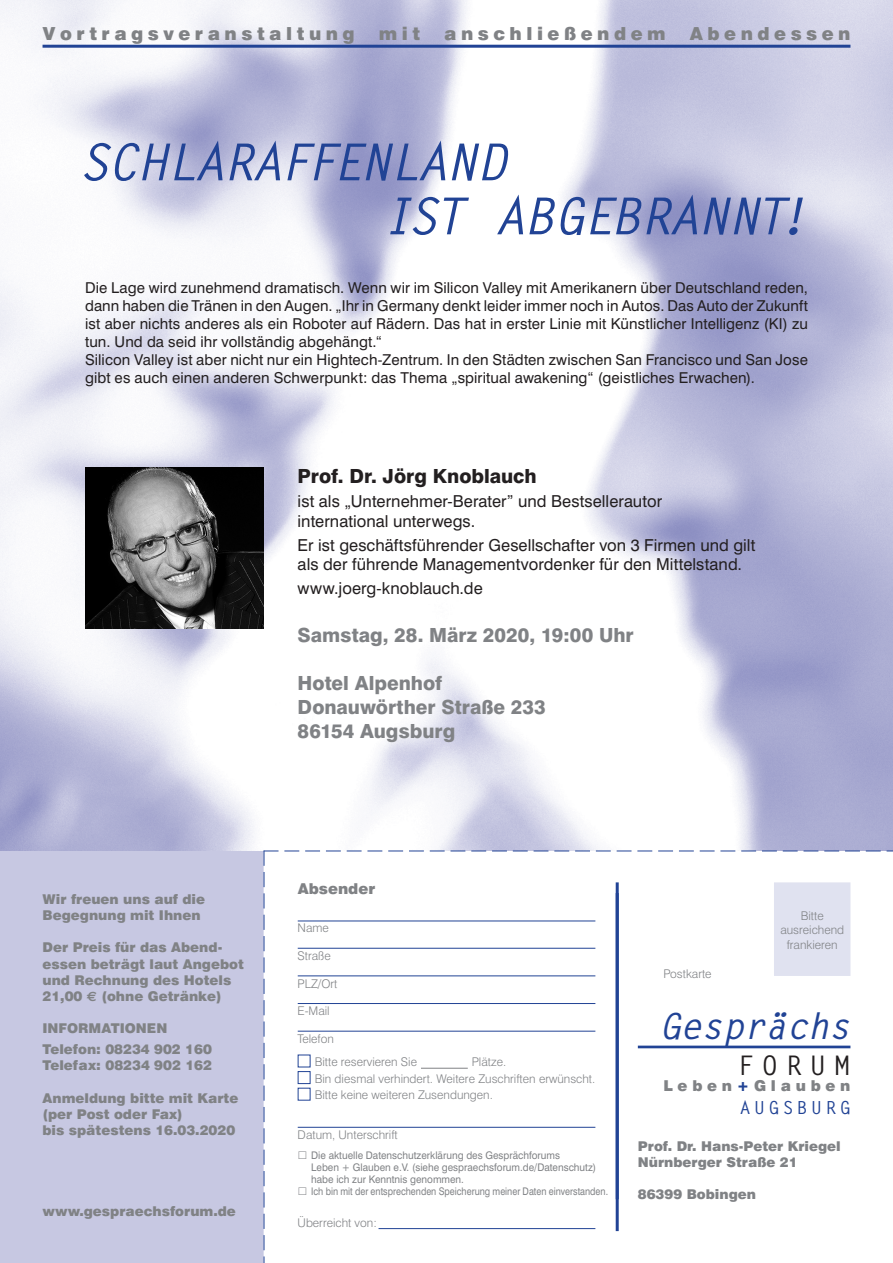
<style>
.page{position:relative;width:893px;height:1263px;background:#fff}
.page>*{position:absolute;margin:0;border:0;box-sizing:border-box;transform-origin:0 0}
.t1{font:italic 700 51px "Letter Gothic Std";letter-spacing:-.03em;color:#214395}
.t2{font:italic 700 36px "Letter Gothic Std";letter-spacing:-.01em;color:#214395}
.t3{font:700 27px "Letter Gothic Std";letter-spacing:.29em;color:#231f20}
.t4{font:800 19.5px "Swiss 721 BT";color:#808285}
.t5{font:800 19.5px "Swiss 721 BT";color:#231f20}
.t6{font:900 18px "Swiss 721 BT";letter-spacing:.25em;color:#808285}
.t7{font:700 18px "Letter Gothic Std";letter-spacing:.19em;color:#214395}
.t8{font:16.5px "Swiss 721 BT";letter-spacing:.005em;color:#231f20}
.t9{font:15px/18px "Swiss 721 BT";letter-spacing:.005em;color:#231f20;text-align:justify}
.t10{font:900 15px "Swiss 721 BT";letter-spacing:.315em;color:#808285}
.t11{font:900 15px "Swiss 721 BT";color:#808285}
.t12{font:900 13.5px/16.2px "Swiss 721 BT";color:#808285}
.t13{font:300 12px "Swiss 721 BT";color:#808285}
.t14{font:10.5px "Swiss 721 BT";color:#808285;scale:.95 1}
.t15{font:10.5px "Swiss 721 BT";color:#808285;scale:.86 1}
.s1{color:#214395}
</style>
<div class="page">
<div style="left:0;top:850px;width:264px;height:413px;background:#c7c8e2"></div>
<img style="left:0;top:0;width:893px;height:850px">
<hr style="left:43px;top:45px;width:807px;height:3px;background:#214395">
<img style="left:85px;top:468px;width:179px;height:160px">
<svg style="left:87px;top:992px;width:9px;height:9px"></svg>
<svg style="left:264px;top:851px;width:629px;height:412px"></svg>
<p class="t6" style="left:43px;top:23px;width:314px">Vortragsveranstaltung</p>
<p class="t6" style="left:379px;top:23px;width:43px">mit</p>
<p class="t6" style="left:444px;top:23px;width:223px">anschließendem</p>
<p class="t6" style="left:690px;top:23px;width:162px">Abendessen</p>
<p class="t1" style="left:79px;top:131px;width:430px">SCHLARAFFENLAND</p>
<p class="t1" style="left:382px;top:185px;width:428px">IST ABGEBRANNT!</p>
<p class="t9" style="left:85px;top:278px;width:724px">Die Lage wird zunehmend dramatisch. Wenn wir im Silicon Valley mit Amerikanern über Deutschland reden, dann haben die Tränen in den Augen. „Ihr in Germany denkt leider immer noch in Autos. Das Auto der Zukunft ist aber nichts anderes als ein Roboter auf Rädern. Das hat in erster Linie mit Künstlicher Intelligenz (KI) zu tun. Und da seid ihr vollständig abgehängt.“</p>
<p class="t9" style="left:85px;top:350px;width:724px">Silicon Valley ist aber nicht nur ein Hightech-Zentrum. In den Städten zwischen San Francisco und San Jose gibt es auch einen anderen Schwerpunkt: das Thema „spiritual awakening“ (geistliches Erwachen).</p>
<p class="t5" style="left:298px;top:464px;width:241px">Prof. Dr. Jörg Knoblauch</p>
<p class="t8" style="left:298px;top:491px;width:366px">ist als „Unternehmer-Berater” und Bestsellerautor</p>
<p class="t8" style="left:298px;top:511px;width:179px">international unterwegs.</p>
<p class="t8" style="left:298px;top:535px;width:459px">Er ist geschäftsführender Gesellschafter von 3 Firmen und gilt</p>
<p class="t8" style="left:298px;top:554px;width:446px">als der führende Managementvordenker für den Mittelstand.</p>
<p class="t8" style="left:298px;top:578px;width:187px">www.joerg-knoblauch.de</p>
<p class="t4" style="left:298px;top:623px;width:338px">Samstag, 28. März 2020, 19:00 Uhr</p>
<p class="t4" style="left:298px;top:671px;width:146px">Hotel Alpenhof</p>
<p class="t4" style="left:298px;top:695px;width:249px">Donauwörther Straße 233</p>
<p class="t4" style="left:298px;top:719px;width:159px">86154 Augsburg</p>
<p class="t12" style="left:43px;top:891px;width:164px">Wir freuen uns auf die</p>
<p class="t12" style="left:43px;top:907px;width:160px">Begegnung mit Ihnen</p>
<p class="t12" style="left:43px;top:939px;width:181px">Der Preis für das Abend-</p>
<p class="t12" style="left:43px;top:956px;width:203px">essen beträgt laut Angebot und Rechnung des Hotels</p>
<p class="t12" style="left:43px;top:988px;width:41px">21,00</p>
<p class="t12" style="left:101px;top:988px;width:122px">(ohne Getränke)</p>
<p class="t12" style="left:43px;top:1020px;width:126px">INFORMATIONEN</p>
<p class="t12" style="left:43px;top:1041px;width:171px">Telefon: 08234 902 160</p>
<p class="t12" style="left:43px;top:1057px;width:171px">Telefax: 08234 902 162</p>
<p class="t12" style="left:43px;top:1090px;width:197px">Anmeldung bitte mit Karte (per Post oder Fax)</p>
<p class="t12" style="left:43px;top:1122px;width:194px">bis spätestens 16.03.2020</p>
<p class="t12" style="left:43px;top:1203px;width:195px">www.gespraechsforum.de</p>
<p class="t11" style="left:298px;top:880px;width:79px">Absender</p>
<p class="t13" style="left:298px;top:921px;width:33px">Name</p>
<p class="t13" style="left:298px;top:948px;width:35px">Straße</p>
<p class="t13" style="left:298px;top:976px;width:41px">PLZ/Ort</p>
<p class="t13" style="left:298px;top:1004px;width:34px">E-Mail</p>
<p class="t13" style="left:298px;top:1031px;width:38px">Telefon</p>
<p class="t13" style="left:315px;top:1055px;width:104px">Bitte reservieren Sie</p>
<p class="t13" style="left:472px;top:1055px;width:36px">Plätze.</p>
<p class="t13" style="left:315px;top:1071px;width:282px">Bin diesmal verhindert. Weitere Zuschriften erwünscht.</p>
<p class="t13" style="left:315px;top:1088px;width:180px">Bitte keine weiteren Zusendungen.</p>
<p class="t13" style="left:298px;top:1128px;width:102px">Datum, Unterschrift</p>
<p class="t14" style="left:311px;top:1149px;width:263px">Die aktuelle Datenschutzerklärung des Gesprächforums</p>
<p class="t14" style="left:311px;top:1161px;width:301px">Leben + Glauben e.V. (siehe gespraechsforum.de/Datenschutz)</p>
<p class="t14" style="left:311px;top:1173px;width:162px">habe ich zur Kenntnis genommen.</p>
<p class="t15" style="left:311px;top:1185px;width:347px">Ich bin mit der entsprechenden Speicherung meiner Daten einverstanden.</p>
<p class="t13" style="left:298px;top:1216px;width:81px">Überreicht von:</p>
<p class="t13" style="left:663px;top:966px;width:50px">Postkarte</p>
<p class="t13" style="left:801px;top:908px;width:25px">Bitte</p>
<p class="t13" style="left:780px;top:922px;width:65px">ausreichend</p>
<p class="t13" style="left:787px;top:937px;width:52px">frankieren</p>
<p class="t2" style="left:659px;top:1004px;width:193px">Gesprächs</p>
<p class="t3" style="left:738px;top:1048px;width:114px">FORUM</p>
<p class="t10" style="left:663px;top:1077px;width:189px">Leben<span class="s1">+</span>Glauben</p>
<p class="t7" style="left:740px;top:1096px;width:112px">AUGSBURG</p>
<p class="t12" style="left:638px;top:1138px;width:204px">Prof. Dr. Hans-Peter Kriegel</p>
<p class="t12" style="left:638px;top:1154px;width:161px">Nürnberger Straße 21</p>
<p class="t12" style="left:638px;top:1186px;width:120px">86399 Bobingen</p>
</div>
